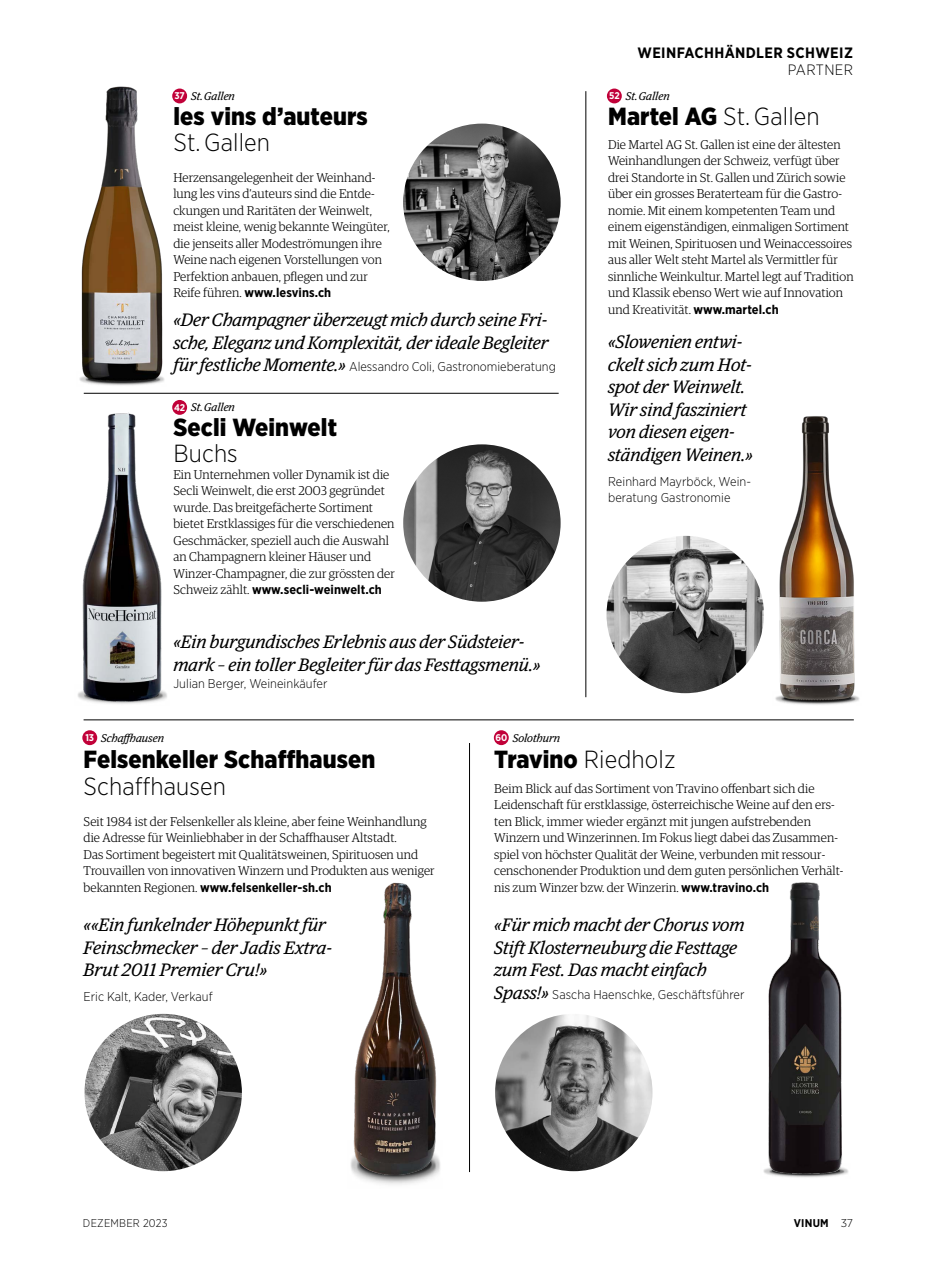
<style>
.page{position:relative;width:936px;height:1263px;background:#fff}
.page>*{position:absolute;margin:0;border:0;box-sizing:border-box;transform-origin:0 0}
.t1{font:300 24.75px "Gotham Narrow";letter-spacing:.005em;color:#000}
.t2{font:900 24.75px "Gotham Narrow";letter-spacing:.005em;color:#000}
.t3{font:italic 18px/22.5px "Guardian Egyp";letter-spacing:.005em;color:#000}
.t4{font:700 15px "Gotham Narrow";letter-spacing:.025em;color:#000}
.t5{font:300 15px "Gotham Narrow";letter-spacing:.025em;color:#000}
.t6{font:300 12.75px/16.5px "Guardian Egyp";letter-spacing:.005em;color:#000}
.t7{font:300 12.75px/16.5px "Gotham Narrow";letter-spacing:.005em;color:#000}
.t8{font:700 12.75px "Gotham Narrow";letter-spacing:.005em;color:#000}
.t9{font:italic 11.25px "Guardian Egyp";letter-spacing:.005em;color:#000}
.t10{font:300 11.25px "Gotham Narrow";letter-spacing:.02em;color:#000}
.t11{font:700 11.25px "Gotham Narrow";letter-spacing:.02em;color:#000}
.s1{font-family:"Gotham Narrow";font-weight:700;font-style:normal;font-size:9.75px;color:#fff}
.s2{font-family:"Guardian Egyp";font-weight:300}
.s3{font-family:"Guardian Egyp";font-weight:400;font-style:italic;font-size:18px}
.s4{font-weight:900}
.s5{font-family:"Gotham Narrow";font-weight:700}
.s6{font-weight:300}
</style>
<div class="page">
<hr style="left:585px;top:91px;width:1px;height:606px;background:#000">
<hr style="left:469px;top:743px;width:1px;height:429px;background:#000">
<hr style="left:84px;top:393px;width:474px;height:1px;background:#000">
<hr style="left:84px;top:719px;width:769px;height:1px;background:#000">
<img style="left:403px;top:124px;width:157px;height:157px;border-radius:79px">
<img style="left:403px;top:444px;width:157px;height:158px;border-radius:79px">
<img style="left:84px;top:1014px;width:158px;height:157px;border-radius:79px">
<img style="left:495px;top:1014px;width:157px;height:157px;border-radius:79px">
<img style="left:606px;top:536px;width:157px;height:157px;border-radius:79px">
<img style="left:79px;top:86px;width:98px;height:300px">
<img style="left:761px;top:416px;width:99px;height:289px">
<img style="left:78px;top:400px;width:99px;height:304px">
<img style="left:350px;top:882px;width:90px;height:303px">
<img style="left:763px;top:882px;width:86px;height:296px">
<div style="left:172px;top:89px;width:15px;height:14px;background:#c10139;border-radius:50%"></div>
<div style="left:607px;top:89px;width:14px;height:14px;background:#c10139;border-radius:50%"></div>
<div style="left:82px;top:730px;width:15px;height:15px;background:#c10139;border-radius:50%"></div>
<div style="left:494px;top:730px;width:14px;height:15px;background:#c10139;border-radius:50%"></div>
<div style="left:172px;top:400px;width:15px;height:15px;background:#c10139;border-radius:50%"></div>
<p class="t4" style="left:637px;top:43px;width:217px">WEINFACHHÄNDLER SCHWEIZ</p>
<p class="t5" style="left:787px;top:60px;width:67px">PARTNER</p>
<p class="t9" style="left:174px;top:88px;width:62px"><span class="s1">37</span> St. Gallen</p>
<p class="t9" style="left:609px;top:88px;width:62px"><span class="s1">52</span> St. Gallen</p>
<h1 class="t2" style="left:173px;top:100px;width:196px">les vins d’auteurs</h1>
<h1 class="t1" style="left:173px;top:127px;width:98px">St. Gallen</h1>
<p class="t6" style="left:173px;top:169px;width:218px">Herzensangelegenheit der Weinhand&shy;lung les vins d’auteurs sind die Entde&shy;ckungen und Raritäten der Weinwelt, meist kleine, wenig bekannte Weingüter, die jenseits aller Modeströmungen ihre Weine nach eigenen Vorstellungen von Perfektion anbauen, pflegen und zur</p>
<p class="t8" style="left:173px;top:285px;width:159px"><span class="s2">Reife führen.</span> www.lesvins.ch</p>
<h2 class="t3" style="left:173px;top:308px;width:376px">«Der Champagner überzeugt mich durch seine Fri&shy;sche, Eleganz und Komplexität, der ideale Begleiter</h2>
<p class="t7" style="left:173px;top:358px;width:384px"><span class="s3">für festliche Momente.»</span> Alessandro Coli, Gastronomieberatung</p>
<p class="t9" style="left:174px;top:400px;width:62px"><span class="s1">42</span> St. Gallen</p>
<h1 class="t2" style="left:173px;top:411px;width:165px">Secli Weinwelt</h1>
<h1 class="t1" style="left:173px;top:439px;width:66px">Buchs</h1>
<p class="t6" style="left:173px;top:466px;width:223px">Ein Unternehmen voller Dynamik ist die Secli Weinwelt, die erst 2003 gegründet wurde. Das breitgefächerte Sortiment bietet Erstklassiges für die verschiedenen Geschmäcker, speziell auch die Auswahl an Champagnern kleiner Häuser und Winzer-Champagner, die zur grössten der</p>
<p class="t8" style="left:173px;top:582px;width:210px"><span class="s2">Schweiz zählt.</span> www.secli-weinwelt.ch</p>
<h2 class="t3" style="left:173px;top:630px;width:368px">«Ein burgundisches Erlebnis aus der Südsteier&shy;mark – ein toller Begleiter für das Festtagsmenü.»</h2>
<p class="t7" style="left:173px;top:674px;width:155px">Julian Berger, Weineinkäufer</p>
<p class="t9" style="left:85px;top:730px;width:80px"><span class="s1">13</span> Schaffhausen</p>
<p class="t9" style="left:495px;top:730px;width:66px"><span class="s1">60</span> Solothurn</p>
<h1 class="t1" style="left:608px;top:101px;width:213px"><span class="s4">Martel AG</span> St. Gallen</h1>
<p class="t6" style="left:608px;top:136px;width:247px">Die Martel AG St. Gallen ist eine der ältesten Weinhandlungen der Schweiz, verfügt über drei Standorte in St. Gallen und Zürich sowie über ein grosses Beraterteam für die Gastro&shy;nomie. Mit einem kompetenten Team und einem eigenständigen, einmaligen Sortiment mit Weinen, Spirituosen und Weinaccessoires aus aller Welt steht Martel als Vermittler für sinnliche Weinkultur. Martel legt auf Tradition und Klassik ebenso Wert wie auf Innovation und Kreativität. <span class="s5">www.martel.ch</span></p>
<h2 class="t3" style="left:608px;top:330px;width:146px">«Slowenien entwi&shy;ckelt sich zum Hot&shy;spot der Weinwelt.<br>Wir sind fasziniert von diesen eigen&shy;ständigen Weinen.»</h2>
<p class="t7" style="left:608px;top:473px;width:144px">Reinhard Mayrböck, Wein&shy;beratung Gastronomie</p>
<h1 class="t2" style="left:84px;top:743px;width:293px">Felsenkeller Schaffhausen</h1>
<h1 class="t1" style="left:84px;top:771px;width:144px">Schaffhausen</h1>
<p class="t6" style="left:84px;top:812px;width:352px">Seit 1984 ist der Felsenkeller als kleine, aber feine Weinhandlung die Adresse für Weinliebhaber in der Schaffhauser Altstadt.<br>Das Sortiment begeistert mit Qualitätsweinen, Spirituosen und Trouvaillen von innovativen Winzern und Produkten aus weniger</p>
<p class="t8" style="left:84px;top:879px;width:249px"><span class="s2">bekannten Regionen.</span> www.felsenkeller-sh.ch</p>
<h2 class="t3" style="left:84px;top:912px;width:250px">««Ein funkelnder Höhepunkt für<br>Feinschmecker – der Jadis Extra-<br>Brut 2011 Premier Cru!»</h2>
<p class="t7" style="left:84px;top:988px;width:131px">Eric Kalt, Kader, Verkauf</p>
<h1 class="t1" style="left:494px;top:744px;width:183px"><span class="s4">Travino</span> Riedholz</h1>
<p class="t6" style="left:494px;top:779px;width:350px">Beim Blick auf das Sortiment von Travino offenbart sich die Leidenschaft für erstklassige, österreichische Weine auf den ers&shy;ten Blick, immer wieder ergänzt mit jungen aufstrebenden Winzern und Winzerinnen. Im Fokus liegt dabei das Zusammen&shy;spiel von höchster Qualität der Weine, verbunden mit ressour&shy;censchonender Produktion und dem guten persönlichen Verhält&shy;nis zum Winzer bzw. der Winzerin. <span class="s5">www.travino.ch</span></p>
<h2 class="t3" style="left:494px;top:912px;width:252px">«Für mich macht der Chorus vom<br>Stift Klosterneuburg die Festtage zum Fest. Das macht einfach</h2>
<p class="t7" style="left:494px;top:985px;width:252px"><span class="s3">Spass!»</span> Sascha Haenschke, Geschäftsführer</p>
<p class="t10" style="left:83px;top:1216px;width:86px">DEZEMBER 2023</p>
<p class="t11" style="left:793px;top:1216px;width:61px">VINUM <span class="s6">37</span></p>
</div>
